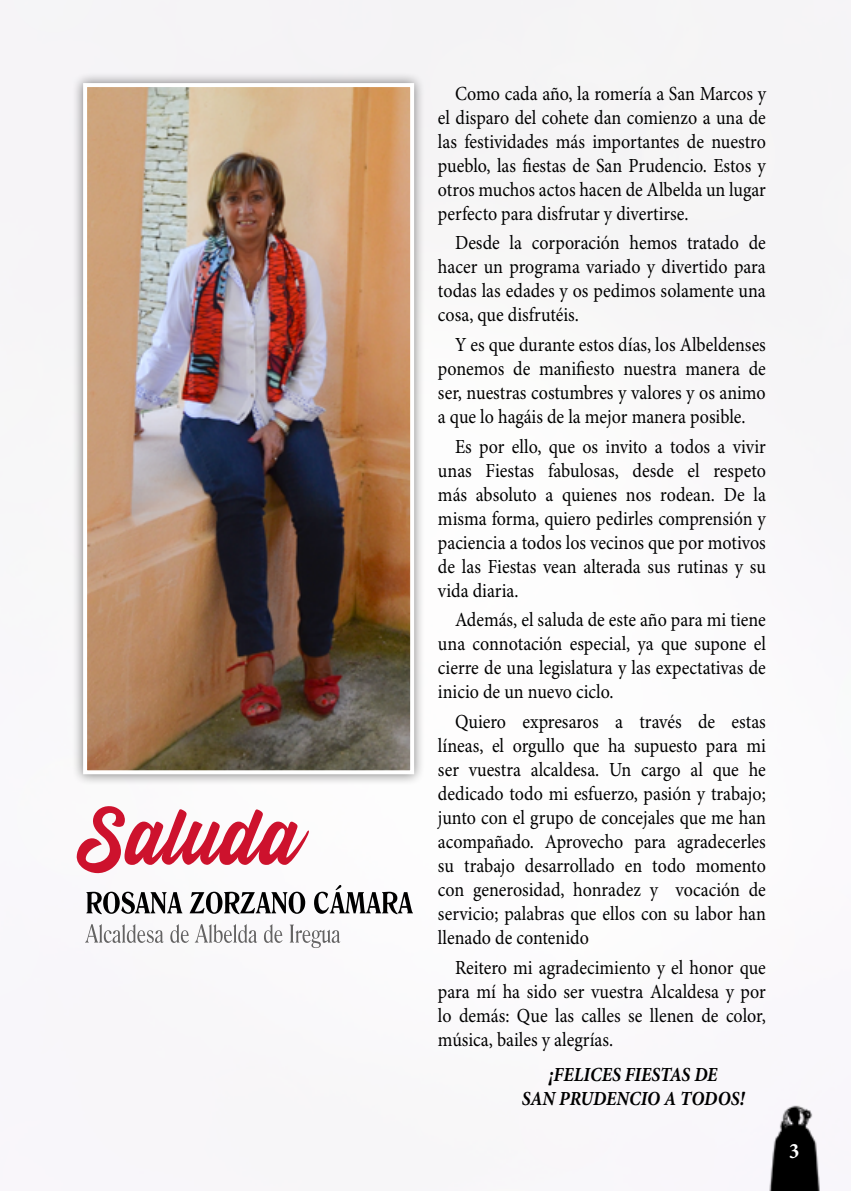
<style>
.page{position:relative;width:851px;height:1191px;background:#fff}
.page>*{position:absolute;margin:0;border:0;box-sizing:border-box;transform-origin:0 0}
.t1{font:90px "Calling Heart";color:#cd122d}
.t2{font:700 condensed 22px "Minion Pro";color:#fff}
.t3{font:20px/24px "Minion Pro";color:#000;text-align:justify;scale:.9 1}
.t4{font:italic 700 20px/24px "Minion Pro";color:#000;text-align:center;scale:.9 1}
</style>
<div class="page">
<img style="left:768px;top:1106px;width:51px;height:85px">
<div style="left:72px;top:71px;width:352px;height:714px;background:#000;opacity:.5"></div>
<img style="left:88px;top:88px;width:321px;height:681px">
<div style="left:83px;top:83px;width:331px;height:691px;border:4px solid #fff"></div>
<svg style="left:86px;top:885px;width:327px;height:29px"></svg>
<svg style="left:85px;top:924px;width:255px;height:24px"></svg>
<h1 class="t1" style="left:85px;top:800px;width:213px">Saluda</h1>
<p class="t3" style="left:438px;top:82px;width:366px;text-indent:17px">Como cada año, la romería a San Marcos y el disparo del cohete dan comienzo a una de las festividades más importantes de nuestro pueblo, las fiestas de San Prudencio. Estos y otros muchos actos hacen de Albelda un lugar perfecto para disfrutar y divertirse.</p>
<p class="t3" style="left:438px;top:232px;width:366px;text-indent:17px">Desde la corporación hemos tratado de hacer un programa variado y divertido para todas las edades y os pedimos solamente una cosa, que disfrutéis.</p>
<p class="t3" style="left:438px;top:333px;width:366px;text-indent:17px">Y es que durante estos días, los Albeldenses ponemos de manifiesto nuestra manera de ser, nuestras costumbres y valores y os animo a que lo hagáis de la mejor manera posible.</p>
<p class="t3" style="left:438px;top:435px;width:366px;text-indent:17px">Es por ello, que os invito a todos a vivir unas Fiestas fabulosas, desde el respeto más absoluto a quienes nos rodean. De la misma forma, quiero pedirles comprensión y paciencia a todos los vecinos que por motivos de las Fiestas vean alterada sus rutinas y su vida diaria.</p>
<p class="t3" style="left:438px;top:609px;width:366px;text-indent:17px">Además, el saluda de este año para mi tiene una connotación especial, ya que supone el cierre de una legislatura y las expectativas de inicio de un nuevo ciclo.</p>
<p class="t3" style="left:438px;top:710px;width:366px;text-indent:17px">Quiero expresaros a través de estas líneas, el orgullo que ha supuesto para mi ser vuestra alcaldesa. Un cargo al que he dedicado todo mi esfuerzo, pasión y trabajo; junto con el grupo de concejales que me han acompañado. Aprovecho para agradecerles su trabajo desarrollado en todo momento con generosidad, honradez y vocación de servicio; palabras que ellos con su labor han llenado de contenido</p>
<p class="t3" style="left:438px;top:956px;width:366px;text-indent:17px">Reitero mi agradecimiento y el honor que para mí ha sido ser vuestra Alcaldesa y por lo demás: Que las calles se llenen de color, música, bailes y alegrías.</p>
<p class="t4" style="left:521px;top:1062px;width:249px">¡FELICES FIESTAS DE<br>SAN PRUDENCIO A TODOS!</p>
<p class="t2" style="left:789px;top:1135px;width:12px">3</p>
</div>
